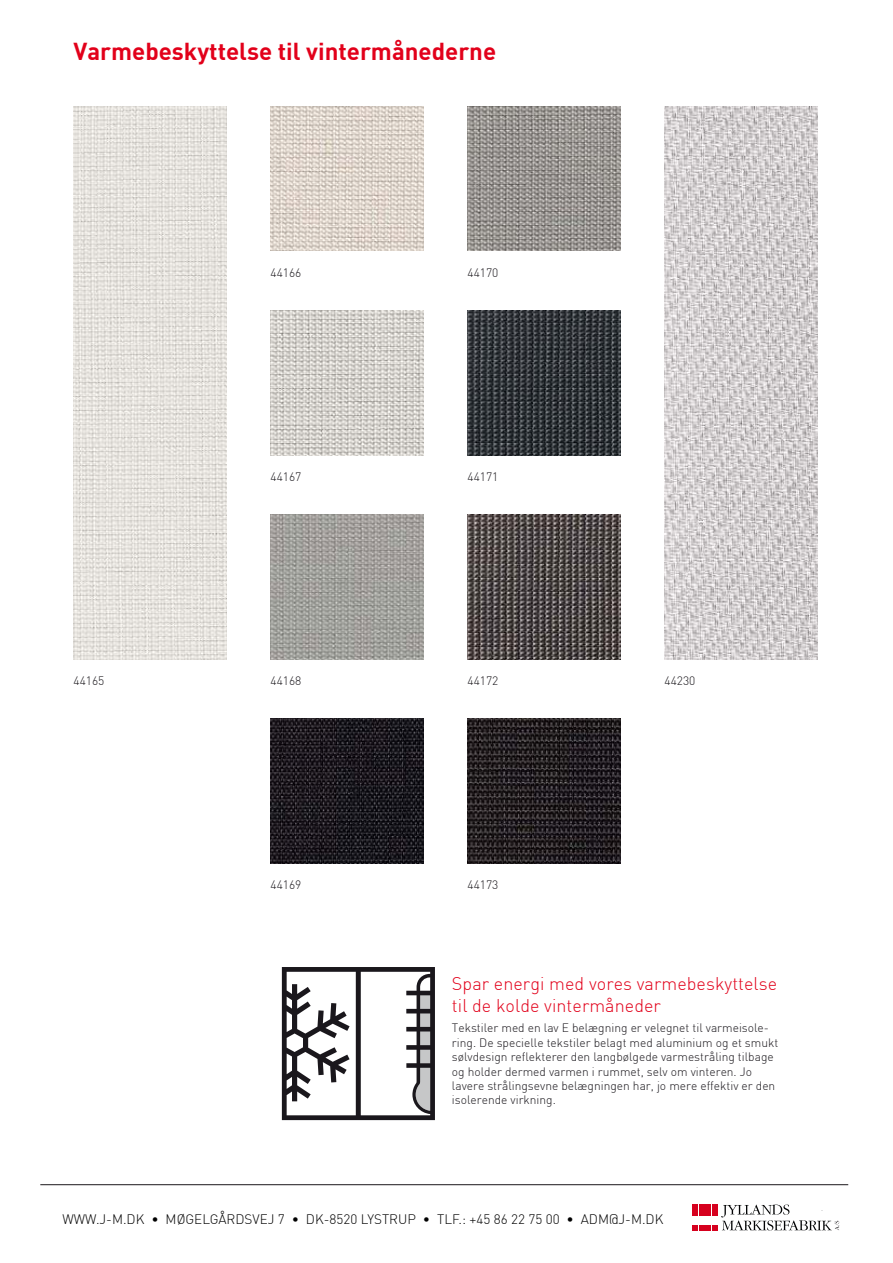
<style>
.page{position:relative;width:893px;height:1263px;background:#fff}
.page>*{position:absolute;margin:0;border:0;box-sizing:border-box;transform-origin:0 0}
.t1{font:700 24px "DIN";color:#e2001a}
.t2{font:300 18px/21.6px "DIN";letter-spacing:.005em;color:#e2001a}
.t3{font:300 13.5px "DIN";color:#000}
.t4{font:300 12px/14.4px "DIN";color:#1a171c}
</style>
<div class="page">
<svg style="left:282px;top:967px;width:153px;height:153px"></svg>
<img style="left:271px;top:106px;width:153px;height:145px">
<img style="left:665px;top:106px;width:153px;height:553px">
<img style="left:468px;top:106px;width:153px;height:145px">
<img style="left:74px;top:106px;width:153px;height:553px">
<img style="left:271px;top:310px;width:153px;height:145px">
<img style="left:468px;top:310px;width:153px;height:145px">
<img style="left:271px;top:514px;width:153px;height:145px">
<img style="left:468px;top:514px;width:153px;height:145px">
<img style="left:271px;top:719px;width:153px;height:144px">
<img style="left:468px;top:719px;width:153px;height:144px">
<hr style="left:40px;top:1184px;width:808px;height:1px;background:#1b171b">
<svg style="left:693px;top:1204px;width:146px;height:26px"></svg>
<h1 class="t1" style="left:74px;top:36px;width:424px">Varmebeskyttelse til vintermånederne</h1>
<p class="t4" style="left:271px;top:265px;width:32px">44166</p>
<p class="t4" style="left:468px;top:265px;width:32px">44170</p>
<p class="t4" style="left:271px;top:469px;width:32px">44167</p>
<p class="t4" style="left:468px;top:469px;width:32px">44171</p>
<p class="t4" style="left:73px;top:673px;width:32px">44165</p>
<p class="t4" style="left:665px;top:673px;width:32px">44230</p>
<p class="t4" style="left:271px;top:673px;width:32px">44168</p>
<p class="t4" style="left:468px;top:673px;width:32px">44172</p>
<p class="t4" style="left:271px;top:877px;width:32px">44169</p>
<p class="t4" style="left:468px;top:877px;width:32px">44173</p>
<h2 class="t2" style="left:452px;top:973px;width:327px">Spar energi med vores varmebeskyttelse til de kolde vintermåneder</h2>
<p class="t4" style="left:452px;top:1021px;width:328px">Tekstiler med en lav E belægning er velegnet til varmeisole&shy;ring. De specielle tekstiler belagt med aluminium og et smukt sølvdesign reflekterer den langbølgede varmestråling tilbage og holder dermed varmen i rummet, selv om vinteren. Jo lavere strålingsevne belægningen har, jo mere effektiv er den isolerende virkning.</p>
<p class="t3" style="left:63px;top:1210px;width:602px">WWW.J-M.DK • MØGELGÅRDSVEJ 7 • DK-8520 LYSTRUP • TLF.: +45 86 22 75 00 • ADM@J-M.DK</p>
</div>
